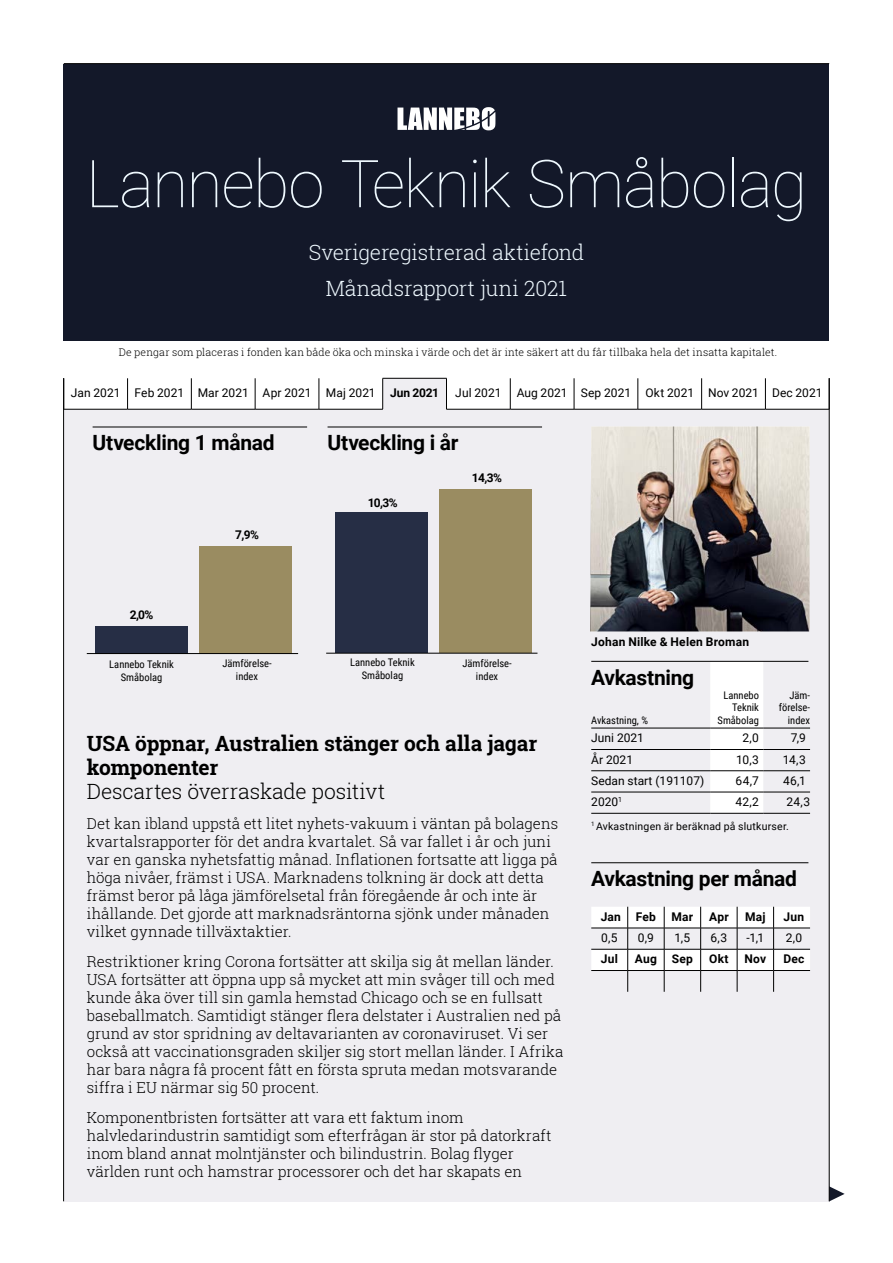
<style>
.page{position:relative;width:893px;height:1263px;background:#fff}
.page>*{position:absolute;margin:0;border:0;box-sizing:border-box;transform-origin:0 0}
.t1{font:100 66px "Roboto";letter-spacing:-.025em;color:#eef8fe}
.t2{font:700 21px "Roboto";letter-spacing:-.015em;color:#000}
.t3{font:700 21px/24px "Roboto Slab";letter-spacing:-.005em;color:#000}
.t4{font:300 21px/36px "Roboto Slab";letter-spacing:-.005em;color:#eef8fe;text-align:center}
.t5{font:300 21px "Roboto Slab";letter-spacing:-.01em;color:#000}
.t6{font:300 15px/18px "Roboto Slab";color:#000}
.t7{font:12px/21.3px "Roboto";color:#000}
.t8{font:700 12px "Roboto";letter-spacing:.02em;color:#000}
.t9{font:10.5px/12.6px "Roboto Condensed";color:#000;text-align:center}
.t10{font:300 10.5px "Roboto Slab";letter-spacing:.015em;color:#000}
.t11{font:10.5px "Roboto";letter-spacing:.02em;color:#000}
.s1{font-weight:700}
</style>
<div class="page">
<div style="left:64px;top:409px;width:765px;height:792px;background:#efeef2"></div>
<svg style="left:830px;top:1186px;width:15px;height:15px"></svg>
<hr style="left:63px;top:378px;width:1px;height:823px;background:#000">
<hr style="left:829px;top:378px;width:1px;height:823px;background:#000">
<div style="left:335px;top:512px;width:93px;height:141px;background:#293249"></div>
<div style="left:439px;top:489px;width:92px;height:164px;background:#9a8c61"></div>
<hr style="left:328px;top:427px;width:214px;height:1px;background:#000">
<div style="left:383px;top:378px;width:63px;height:31px;background:#efeef2"></div>
<hr style="left:382px;top:378px;width:65px;height:1px;background:#000">
<hr style="left:64px;top:409px;width:64px;height:1px;background:#000">
<hr style="left:128px;top:409px;width:63px;height:1px;background:#000">
<hr style="left:191px;top:409px;width:64px;height:1px;background:#000">
<hr style="left:255px;top:409px;width:64px;height:1px;background:#000">
<hr style="left:319px;top:409px;width:64px;height:1px;background:#000">
<hr style="left:446px;top:409px;width:64px;height:1px;background:#000">
<hr style="left:510px;top:409px;width:64px;height:1px;background:#000">
<hr style="left:574px;top:409px;width:64px;height:1px;background:#000">
<hr style="left:638px;top:409px;width:64px;height:1px;background:#000">
<hr style="left:702px;top:409px;width:63px;height:1px;background:#000">
<hr style="left:765px;top:409px;width:64px;height:1px;background:#000">
<hr style="left:64px;top:378px;width:1px;height:31px;background:#000">
<hr style="left:127px;top:378px;width:1px;height:31px;background:#000">
<hr style="left:191px;top:378px;width:1px;height:31px;background:#000">
<hr style="left:255px;top:378px;width:1px;height:31px;background:#000">
<hr style="left:319px;top:378px;width:1px;height:31px;background:#000">
<hr style="left:382px;top:378px;width:1px;height:31px;background:#000">
<hr style="left:446px;top:378px;width:1px;height:31px;background:#000">
<hr style="left:510px;top:378px;width:1px;height:31px;background:#000">
<hr style="left:574px;top:378px;width:1px;height:31px;background:#000">
<hr style="left:638px;top:378px;width:1px;height:31px;background:#000">
<hr style="left:701px;top:378px;width:1px;height:31px;background:#000">
<hr style="left:765px;top:378px;width:1px;height:31px;background:#000">
<div style="left:710px;top:662px;width:53px;height:151px;background:#fff"></div>
<hr style="left:591px;top:728px;width:119px;height:1px;background:#000">
<hr style="left:710px;top:728px;width:53px;height:1px;background:#000">
<hr style="left:763px;top:728px;width:47px;height:1px;background:#000">
<hr style="left:591px;top:749px;width:119px;height:1px;background:#000">
<hr style="left:710px;top:749px;width:53px;height:1px;background:#000">
<hr style="left:763px;top:749px;width:47px;height:1px;background:#000">
<hr style="left:591px;top:770px;width:119px;height:1px;background:#000">
<hr style="left:710px;top:770px;width:53px;height:1px;background:#000">
<hr style="left:763px;top:770px;width:47px;height:1px;background:#000">
<hr style="left:591px;top:792px;width:119px;height:1px;background:#000">
<hr style="left:710px;top:792px;width:53px;height:1px;background:#000">
<hr style="left:763px;top:792px;width:47px;height:1px;background:#000">
<hr style="left:591px;top:813px;width:119px;height:1px;background:#000">
<hr style="left:710px;top:813px;width:53px;height:1px;background:#000">
<hr style="left:763px;top:813px;width:47px;height:1px;background:#000">
<svg style="left:591px;top:907px;width:219px;height:85px"></svg>
<hr style="left:591px;top:661px;width:217px;height:1px;background:#000">
<hr style="left:591px;top:862px;width:217px;height:1px;background:#000">
<hr style="left:326px;top:653px;width:211px;height:1px;background:#000">
<img style="left:590px;top:426px;width:220px;height:205px">
<div style="left:96px;top:626px;width:92px;height:27px;background:#293249"></div>
<div style="left:199px;top:546px;width:92px;height:107px;background:#9a8c61"></div>
<hr style="left:93px;top:427px;width:214px;height:1px;background:#000">
<hr style="left:87px;top:653px;width:211px;height:1px;background:#000">
<div style="left:64px;top:64px;width:765px;height:276px;background:#131829"></div>
<hr style="left:64px;top:63px;width:765px;height:1px;background:#000">
<svg style="left:397px;top:107px;width:98px;height:23px"></svg>
<h1 class="t1" style="left:86px;top:137px;width:723px">Lannebo Teknik Småbolag</h1>
<h2 class="t4" style="left:309px;top:234px;width:277px">Sverigeregistrerad aktiefond<br>Månadsrapport juni 2021</h2>
<p class="t10" style="left:119px;top:345px;width:660px">De pengar som placeras i fonden kan både öka och minska i värde och det är inte säkert att du får tillbaka hela det insatta kapitalet.</p>
<p class="t7" style="left:71px;top:382px;width:370px">Jan 2021 Feb 2021 Mar 2021 Apr 2021 Maj 2021 <span class="s1">Jun 2021</span></p>
<p class="t7" style="left:455px;top:382px;width:48px">Jul 2021</p>
<p class="t7" style="left:517px;top:382px;width:307px">Aug 2021 Sep 2021 Okt 2021 Nov 2021 Dec 2021</p>
<h2 class="t2" style="left:93px;top:428px;width:183px">Utveckling 1 månad</h2>
<p class="t8" style="left:130px;top:606px;width:25px">2,0%</p>
<p class="t8" style="left:235px;top:526px;width:25px">7,9%</p>
<p class="t9" style="left:109px;top:657px;width:66px">Lannebo Teknik<br>Småbolag</p>
<p class="t9" style="left:222px;top:657px;width:51px">Jämförelse&shy;index</p>
<h2 class="t2" style="left:328px;top:428px;width:133px">Utveckling i år</h2>
<p class="t8" style="left:368px;top:494px;width:31px">10,3%</p>
<p class="t8" style="left:472px;top:470px;width:32px">14,3%</p>
<p class="t9" style="left:350px;top:656px;width:66px">Lannebo Teknik<br>Småbolag</p>
<p class="t9" style="left:462px;top:657px;width:51px">Jämförelse&shy;index</p>
<h2 class="t3" style="left:87px;top:731px;width:452px">USA öppnar, Australien stänger och alla jagar komponenter</h2>
<h2 class="t5" style="left:87px;top:777px;width:300px">Descartes överraskade positivt</h2>
<p class="t6" style="left:87px;top:814px;width:473px">Det kan ibland uppstå ett litet nyhets-vakuum i väntan på bolagens kvartalsrapporter för det andra kvartalet. Så var fallet i år och juni var en ganska nyhetsfattig månad. Inflationen fortsatte att ligga på höga nivåer, främst i USA. Marknadens tolkning är dock att detta främst beror på låga jämförelsetal från föregående år och inte är ihållande. Det gjorde att marknadsräntorna sjönk under månaden vilket gynnade tillväxtaktier.</p>
<p class="t6" style="left:87px;top:952px;width:478px">Restriktioner kring Corona fortsätter att skilja sig åt mellan länder.<br>USA fortsätter att öppna upp så mycket att min svåger till och med kunde åka över till sin gamla hemstad Chicago och se en fullsatt baseballmatch. Samtidigt stänger flera delstater i Australien ned på grund av stor spridning av deltavarianten av coronaviruset. Vi ser också att vaccinationsgraden skiljer sig stort mellan länder. I Afrika har bara några få procent fått en första spruta medan motsvarande siffra i EU närmar sig 50 procent.</p>
<p class="t6" style="left:87px;top:1108px;width:466px">Komponentbristen fortsätter att vara ett faktum inom halvledarindustrin samtidigt som efterfrågan är stor på datorkraft inom bland annat molntjänster och bilindustrin. Bolag flyger världen runt och hamstrar processorer och det har skapats en</p>
<p class="t8" style="left:591px;top:633px;width:160px">Johan Nilke &amp; Helen Broman</p>
<h2 class="t2" style="left:591px;top:662px;width:104px">Avkastning</h2>
<p class="t9" style="left:591px;top:713px;width:58px">Avkastning, %</p>
<p class="t7" style="left:591px;top:727px;width:114px">Juni 2021<br>År 2021<br>Sedan start (191107)<br>2020<sup>1</sup></p>
<p class="t9" style="left:718px;top:688px;width:43px;text-align:right">Lannebo<br>Teknik<br>Småbolag</p>
<p class="t9" style="left:779px;top:688px;width:33px;text-align:right">Jäm&shy;förelse&shy;index</p>
<p class="t7" style="left:736px;top:727px;width:25px;text-align:center">2,0<br>10,3<br>64,7</p>
<p class="t7" style="left:783px;top:727px;width:25px;text-align:justify;text-indent:8px">7,9<br>14,3<br>46,1</p>
<p class="t7" style="left:736px;top:791px;width:25px">42,2</p>
<p class="t7" style="left:786px;top:791px;width:25px">24,3</p>
<p class="t11" style="left:591px;top:818px;width:199px"><sup>1</sup> Avkastningen är beräknad på slutkurser.</p>
<h2 class="t2" style="left:591px;top:864px;width:207px">Avkastning per månad</h2>
<p class="t8" style="left:601px;top:908px;width:57px">Jan Feb</p>
<p class="t8" style="left:671px;top:908px;width:23px">Mar</p>
<p class="t8" style="left:709px;top:908px;width:21px">Apr</p>
<p class="t8" style="left:745px;top:908px;width:22px">Maj</p>
<p class="t8" style="left:784px;top:908px;width:22px">Jun</p>
<p class="t7" style="left:601px;top:927px;width:18px">0,5</p>
<p class="t7" style="left:638px;top:927px;width:17px">0,9</p>
<p class="t7" style="left:674px;top:927px;width:17px">1,5</p>
<p class="t7" style="left:711px;top:927px;width:18px">6,3</p>
<p class="t7" style="left:746px;top:927px;width:19px">-1,1</p>
<p class="t7" style="left:786px;top:927px;width:18px">2,0</p>
<p class="t8" style="left:601px;top:951px;width:19px">Jul</p>
<p class="t8" style="left:635px;top:951px;width:59px">Aug Sep</p>
<p class="t8" style="left:709px;top:951px;width:21px">Okt</p>
<p class="t8" style="left:744px;top:951px;width:23px">Nov</p>
<p class="t8" style="left:783px;top:951px;width:22px">Dec</p>
</div>
